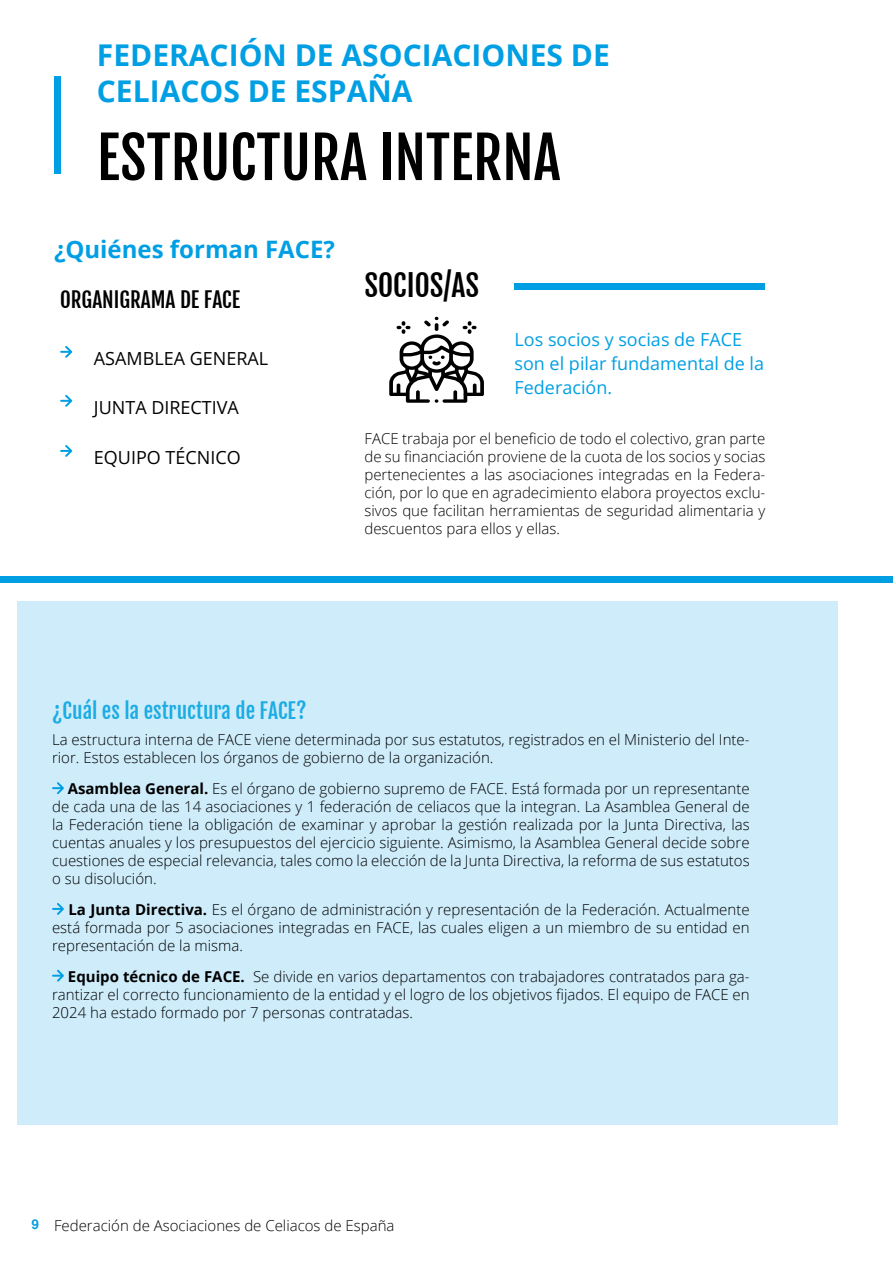
<style>
.page{position:relative;width:893px;height:1263px;background:#fff}
.page>*{position:absolute;margin:0;border:0;box-sizing:border-box;transform-origin:0 0}
.t1{font:57px "Fjalla One";color:#000}
.t2{font:700 30px/36px "Open Sans";color:#009fe3}
.t3{font:29.55px "Fjalla One";color:#000}
.t4{font:700 24px "Open Sans";color:#009fe3}
.t5{font:21px "Fjalla One";color:#1cace4}
.t6{font:21px "Fjalla One";color:#000}
.t7{font:18px/24px "Open Sans";color:#009fe3}
.t8{font:18px "Open Sans";color:#000}
.t9{font:300 15px/18px "Open Sans";color:#000;text-align:justify}
.s1{font-weight:700}
.s2{font-family:"Helvetica";font-weight:700;font-size:13.5px;color:#009fe3}
</style>
<div class="page">
<div style="left:17px;top:602px;width:821px;height:523px;background:#ceecfa"></div>
<svg style="left:52px;top:782px;width:12px;height:12px"></svg>
<svg style="left:52px;top:903px;width:12px;height:12px"></svg>
<svg style="left:52px;top:970px;width:12px;height:12px"></svg>
<div style="left:54px;top:76px;width:6px;height:97px;background:#009fe3"></div>
<svg style="left:60px;top:346px;width:12px;height:12px"></svg>
<svg style="left:60px;top:395px;width:12px;height:12px"></svg>
<svg style="left:60px;top:445px;width:12px;height:12px"></svg>
<div style="left:514px;top:283px;width:251px;height:6px;background:#009fe3"></div>
<svg style="left:389px;top:317px;width:95px;height:86px"></svg>
<div style="left:0;top:576px;width:893px;height:6px;background:#009fe3"></div>
<h2 class="t2" style="left:97px;top:37px;width:514px">FEDERACIÓN DE ASOCIACIONES DE<br>CELIACOS DE ESPAÑA</h2>
<h1 class="t1" style="left:97px;top:123px;width:465px">ESTRUCTURA INTERNA</h1>
<h3 class="t4" style="left:54px;top:233px;width:282px">¿Quiénes forman FACE?</h3>
<h3 class="t6" style="left:60px;top:287px;width:182px">ORGANIGRAMA DE FACE</h3>
<p class="t8" style="left:94px;top:346px;width:176px">ASAMBLEA GENERAL</p>
<p class="t8" style="left:94px;top:395px;width:147px">JUNTA DIRECTIVA</p>
<p class="t8" style="left:94px;top:445px;width:148px">EQUIPO TÉCNICO</p>
<h3 class="t3" style="left:364px;top:267px;width:116px">SOCIOS/AS</h3>
<p class="t7" style="left:514px;top:327px;width:251px">Los socios y socias de FACE son el pilar fundamental de la<br>Federación.</p>
<p class="t9" style="left:364px;top:429px;width:402px">FACE trabaja por el beneficio de todo el colectivo, gran parte de su financiación proviene de la cuota de los socios y socias pertenecientes a las asociaciones integradas en la Federa&shy;ción, por lo que en agradecimiento elabora proyectos exclu&shy;sivos que facilitan herramientas de seguridad alimentaria y descuentos para ellos y ellas.</p>
<h3 class="t5" style="left:52px;top:698px;width:256px">¿Cuál es la estructura de FACE?</h3>
<p class="t9" style="left:52px;top:730px;width:699px">La estructura interna de FACE viene determinada por sus estatutos, registrados en el Ministerio del Inte&shy;rior. Estos establecen los órganos de gobierno de la organización.</p>
<p class="t9" style="left:52px;top:779px;width:699px;text-indent:16px"><span class="s1">Asamblea General.</span> Es el órgano de gobierno supremo de FACE. Está formada por un representante de cada una de las 14 asociaciones y 1 federación de celiacos que la integran. La Asamblea General de la Federación tiene la obligación de examinar y aprobar la gestión realizada por la Junta Directiva, las cuentas anuales y los presupuestos del ejercicio siguiente. Asimismo, la Asamblea General decide sobre cuestiones de especial relevancia, tales como la elección de la Junta Directiva, la reforma de sus estatutos o su disolución.</p>
<p class="t9" style="left:52px;top:900px;width:699px;text-indent:16px"><span class="s1">La Junta Directiva.</span> Es el órgano de administración y representación de la Federación. Actualmente está formada por 5 asociaciones integradas en FACE, las cuales eligen a un miembro de su entidad en representación de la misma.</p>
<p class="t9" style="left:52px;top:967px;width:699px;text-indent:16px"><span class="s1">Equipo técnico de FACE.</span> Se divide en varios departamentos con trabajadores contratados para ga&shy;rantizar el correcto funcionamiento de la entidad y el logro de los objetivos fijados. El equipo de FACE en 2024 ha estado formado por 7 personas contratadas.</p>
<p class="t9" style="left:32px;top:1216px;width:364px"><span class="s2">9</span> Federación de Asociaciones de Celiacos de España</p>
</div>
